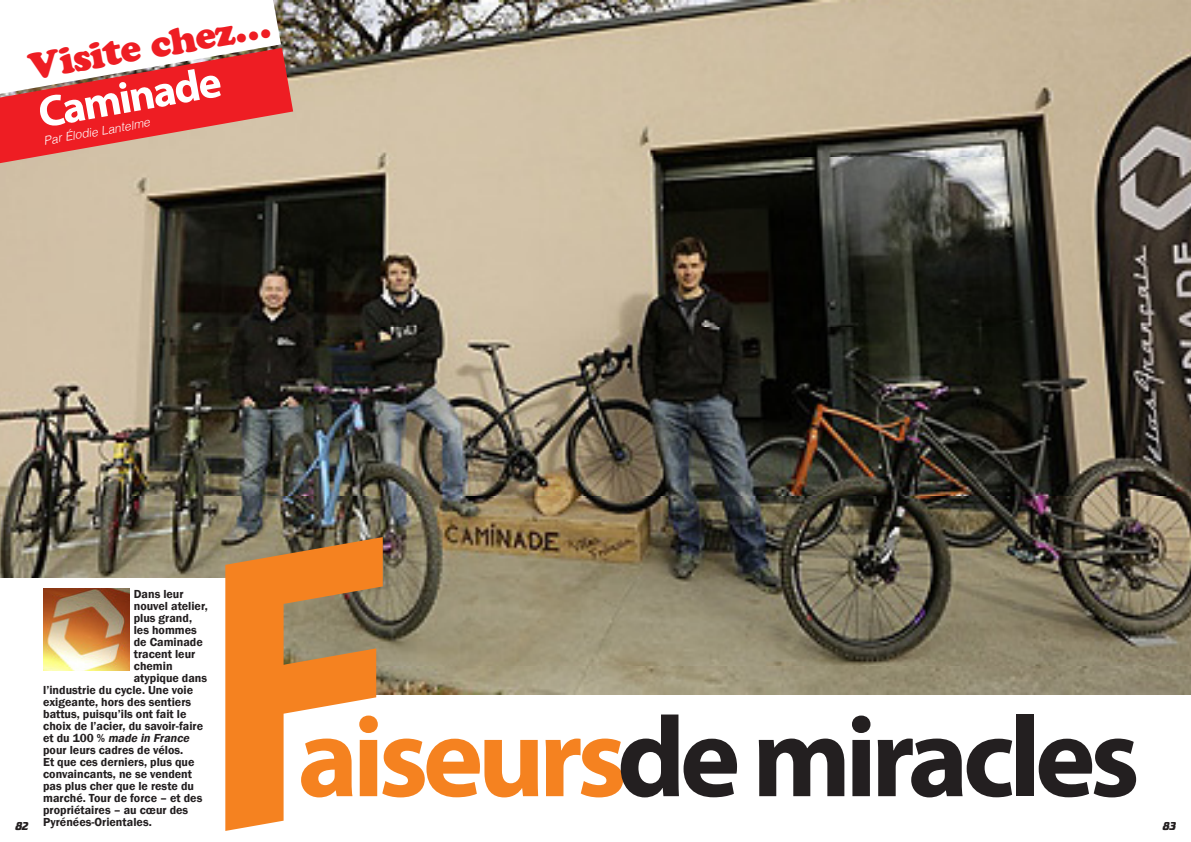
<style>
.page{position:relative;width:1191px;height:842px;background:#fff}
.page>*{position:absolute;margin:0;border:0;box-sizing:border-box;transform-origin:0 0}
.titre_shopping{font:700 115px "Myriad Pro";letter-spacing:-.05em;color:#231f20}
.titre_shopping-2{font:700 44px "Myriad Pro";color:#fff}
.titre_shopping-3{font:37px "Cooper Black LT";color:#ee1d23}
.Chapeau_2015{font:600 12px "Franklin Gothic";color:#231f20}
.Chapeau_2015-2{font:italic 600 12px "Franklin Gothic";color:#231f20}
.titre_shopping-4{font:italic 300 12px "Helvetica";color:#fff}
.Légendes_2015{font:12px "Crillee Bold Italic Plain";color:#231f20}
.s1{font-style:normal}
.s2{color:#f58220}
</style>
<div class="page">
<img style="left:0;top:0;width:1191px;height:694px">
<svg style="left:0;top:0;width:293px;height:163px"></svg>
<div style="left:0;top:579px;width:245px;height:209px;background:#fff"></div>
<img style="left:43px;top:589px;width:86px;height:82px">
<svg style="left:225px;top:537px;width:158px;height:158px;background:#8e866f"></svg>
<p class="titre_shopping-3" style="left:25px;top:45px;width:246px;rotate:-10deg">Visite chez…</p>
<p class="titre_shopping-2" style="left:34px;top:85px;width:187px;rotate:-10deg">Caminade</p>
<p class="titre_shopping-4" style="left:42px;top:131px;width:109px;rotate:-10deg">Par Élodie Lantelme</p>
<p class="Chapeau_2015" style="left:134px;top:587px;width:51px">Dans leur</p>
<p class="Chapeau_2015" style="left:134px;top:599px;width:76px">nouvel atelier,</p>
<p class="Chapeau_2015" style="left:134px;top:611px;width:60px">plus grand,</p>
<p class="Chapeau_2015" style="left:134px;top:623px;width:65px">les hommes</p>
<p class="Chapeau_2015" style="left:134px;top:635px;width:70px">de Caminade</p>
<p class="Chapeau_2015" style="left:134px;top:647px;width:63px">tracent leur</p>
<p class="Chapeau_2015" style="left:134px;top:659px;width:40px">chemin</p>
<p class="Chapeau_2015" style="left:134px;top:671px;width:75px">atypique dans</p>
<p class="Chapeau_2015" style="left:43px;top:683px;width:152px">l’industrie du cycle. Une voie</p>
<p class="Chapeau_2015" style="left:43px;top:695px;width:150px">exigeante, hors des sentiers</p>
<p class="Chapeau_2015" style="left:43px;top:707px;width:145px">battus, puisqu’ils ont fait le</p>
<p class="Chapeau_2015" style="left:43px;top:719px;width:161px">choix de l’acier, du savoir-faire</p>
<p class="Chapeau_2015-2" style="left:43px;top:731px;width:150px"><span class="s1">e t d u 10 0 %</span> made in France</p>
<p class="Chapeau_2015" style="left:43px;top:743px;width:142px">pour leurs cadres de vélos.</p>
<p class="Chapeau_2015" style="left:43px;top:755px;width:153px">Et que ces derniers, plus que</p>
<p class="Chapeau_2015" style="left:43px;top:767px;width:150px">convaincants, ne se vendent</p>
<p class="Chapeau_2015" style="left:43px;top:779px;width:152px">pas plus cher que le reste du</p>
<p class="Chapeau_2015" style="left:43px;top:791px;width:161px">marché. Tour de force – et des</p>
<p class="Chapeau_2015" style="left:43px;top:803px;width:147px">propriétaires – au cœur des</p>
<p class="Chapeau_2015" style="left:43px;top:815px;width:110px">Pyrénées-Orientales.</p>
<p class="titre_shopping" style="left:298px;top:682px;width:843px"><span class="s2">aiseurs</span>de miracles</p>
<p class="Légendes_2015" style="left:15px;top:819px;width:15px">82</p>
<p class="Légendes_2015" style="left:1163px;top:819px;width:15px">83</p>
</div>
